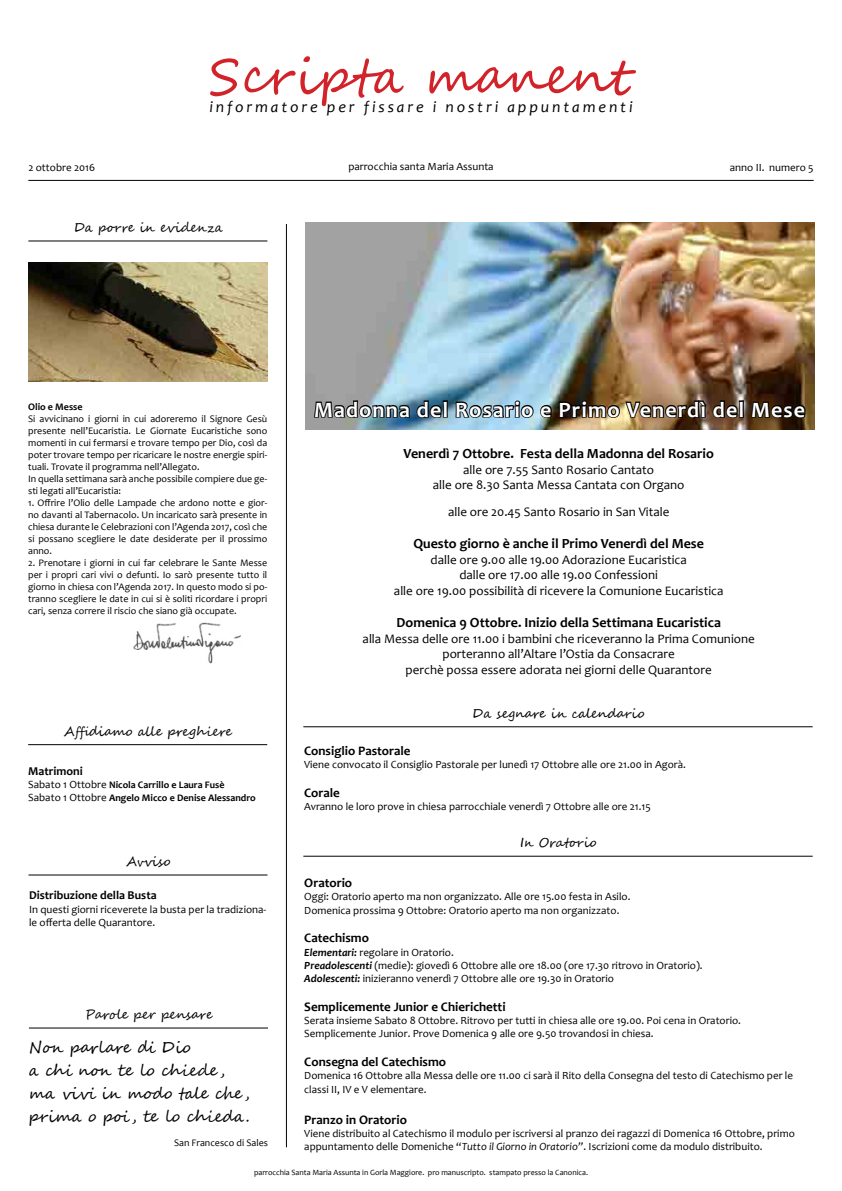
<style>
.page{position:relative;width:842px;height:1191px;background:#fff}
.page>*{position:absolute;margin:0;border:0;box-sizing:border-box;transform-origin:0 0}
.t1{font:50px "Segoe Script";letter-spacing:.01em;color:#d2232a}
.t2{font:700 22px "Candara";letter-spacing:.05em;color:#fff}
.t3{font:16px/23px "Segoe Script";color:#000}
.t4{font:italic 16px "Candara";letter-spacing:.18em;color:#000}
.t5{font:700 14px "Candara";color:#000}
.t6{font:13px/15.6px "Candara";color:#000;text-align:center}
.t7{font:700 13px "Candara";color:#000}
.t8{font:13px "Segoe Script";color:#000}
.t9{font:13px "Segoe Script";letter-spacing:-.02em;color:#000}
.t10{font:700 12px "Candara";color:#000}
.t11{font:11px/13.2px "Candara";color:#000}
.t12{font:10px/12px "Candara";color:#000;text-align:justify}
.t13{font:700 10px/13.2px "Candara";color:#000}
.t14{font:8px "Candara";color:#000}
.s1{font-weight:400;font-size:11px}
.s2{font-weight:700;font-style:italic}
.s3{font-style:italic}
</style>
<div class="page">
<hr style="left:286px;top:224px;width:1px;height:923px;background:#000">
<hr style="left:28px;top:180px;width:786px;height:1px;background:#000">
<hr style="left:28px;top:744px;width:239px;height:1px;background:#000">
<hr style="left:28px;top:241px;width:239px;height:1px;background:#000">
<hr style="left:29px;top:1027px;width:239px;height:1px;background:#000">
<img style="left:133px;top:622px;width:108px;height:42px">
<img style="left:28px;top:262px;width:239px;height:119px">
<hr style="left:28px;top:875px;width:240px;height:1px;background:#000">
<hr style="left:303px;top:856px;width:510px;height:1px;background:#000">
<hr style="left:303px;top:726px;width:510px;height:1px;background:#000">
<img style="left:305px;top:222px;width:509px;height:207px">
<img style="left:313px;top:399px;width:494px;height:20px">
<h1 class="t1" style="left:209px;top:36px;width:421px">Scripta manent</h1>
<h3 class="t4" style="left:209px;top:97px;width:425px">informatore per fissare i nostri appuntamenti</h3>
<p class="t11" style="left:348px;top:160px;width:147px">parrocchia santa Maria Assunta</p>
<p class="t11" style="left:28px;top:161px;width:68px">2 ottobre 2016</p>
<p class="t11" style="left:730px;top:160px;width:85px">anno II. numero 5</p>
<p class="t8" style="left:74px;top:217px;width:151px">Da porre in evidenza</p>
<p class="t13" style="left:28px;top:400px;width:56px">Olio e Messe</p>
<p class="t12" style="left:28px;top:412px;width:241px;text-align:left">Si avvicinano i giorni in cui adoreremo il Signore Gesù presente nell’Eucaristia. Le Giornate Eucaristiche sono momenti in cui fermarsi e trovare tempo per Dio, così da poter trovare tempo per ricaricare le nostre energie spiri&shy;tuali. Trovate il programma nell’Allegato.<br>In quella settimana sarà anche possibile compiere due ge&shy;sti legati all’Eucaristia:</p>
<p class="t12" style="left:28px;top:496px;width:241px">1. Offrire l’Olio delle Lampade che ardono notte e gior&shy;no davanti al Tabernacolo. Un incaricato sarà presente in chiesa durante le Celebrazioni con l’Agenda 2017, così che si possano scegliere le date desiderate per il prossimo anno.</p>
<p class="t12" style="left:28px;top:556px;width:241px">2. Prenotare i giorni in cui far celebrare le Sante Messe per i propri cari vivi o defunti. Io sarò presente tutto il giorno in chiesa con l’Agenda 2017. In questo modo si po&shy;tranno scegliere le date in cui si è soliti ricordare i propri cari, senza correre il riscio che siano già occupate.</p>
<p class="t8" style="left:64px;top:721px;width:170px">Affidiamo alle preghiere</p>
<p class="t10" style="left:28px;top:763px;width:56px">Matrimoni</p>
<p class="t13" style="left:28px;top:778px;width:229px"><span class="s1">Sabato 1 Ottobre</span> Nicola Carrillo e Laura Fusè<br><span class="s1">Sabato 1 Ottobre</span> Angelo Micco e Denise Alessandro</p>
<p class="t8" style="left:126px;top:851px;width:46px">Avviso</p>
<p class="t10" style="left:29px;top:888px;width:129px">Distribuzione della Busta</p>
<p class="t11" style="left:29px;top:902px;width:239px">In questi giorni riceverete la busta per la tradiziona&shy;le offerta delle Quarantore.</p>
<p class="t9" style="left:85px;top:1004px;width:129px">Parole per pensare</p>
<h3 class="t3" style="left:29px;top:1035px;width:222px">Non parlare di Dio<br>a chi non te lo chiede, ma vivi in modo tale che , prima o poi, te lo chieda.</h3>
<p class="t12" style="left:174px;top:1136px;width:95px">San Francesco di Sales</p>
<h2 class="t2" style="left:314px;top:395px;width:493px">Madonna del Rosario e Primo Venerdì del Mese</h2>
<p class="t5" style="left:403px;top:444px;width:312px">Venerdì 7 Ottobre. Festa della Madonna del Rosario</p>
<p class="t6" style="left:433px;top:461px;width:253px">alle ore 7.55 Sant0 Rosario Cantato<br>alle ore 8.30 Santa Messa Cantata con Organo</p>
<p class="t6" style="left:448px;top:503px;width:223px">alle ore 20.45 Santo Rosario in San Vitale</p>
<p class="t5" style="left:413px;top:534px;width:292px">Questo giorno è anche il Primo Venerdì del Mese</p>
<p class="t6" style="left:394px;top:551px;width:331px">dalle ore 9.00 alle 19.00 Adorazione Eucaristica<br>dalle ore 17.00 alle 19.00 Confessioni<br>alle ore 19.00 possibilità di ricevere la Comunione Eucaristica</p>
<p class="t5" style="left:396px;top:614px;width:326px">Domenica 9 Ottobre. Inizio della Settimana Eucaristica</p>
<p class="t6" style="left:363px;top:630px;width:394px">alla Messa delle ore 11.00 i bambini che riceveranno la Prima Comunione porteranno all’Altare l’Ostia da Consacrare<br>perchè possa essere adorata nei giorni delle Quarantore</p>
<p class="t8" style="left:472px;top:703px;width:174px">Da segnare in calendario</p>
<p class="t7" style="left:304px;top:742px;width:108px">Consiglio Pastorale</p>
<p class="t11" style="left:304px;top:757px;width:383px">Viene convocato il Consiglio Pastorale per lunedì 17 Ottobre alle ore 21.00 in Agorà.</p>
<p class="t7" style="left:304px;top:784px;width:37px">Corale</p>
<p class="t11" style="left:304px;top:799px;width:348px">Avranno le loro prove in chiesa parrocchiale venerdì 7 Ottobre alle ore 21.15</p>
<p class="t8" style="left:520px;top:831px;width:78px">In Oratorio</p>
<p class="t7" style="left:304px;top:875px;width:49px">Oratorio</p>
<p class="t11" style="left:304px;top:890px;width:328px">Oggi: Oratorio aperto ma non organizzato. Alle 0re 15.00 festa in Asilo.<br>Domenica prossima 9 Ottobre: Oratorio aperto ma non organizzato.</p>
<p class="t7" style="left:304px;top:930px;width:66px">Catechismo</p>
<p class="t11" style="left:304px;top:945px;width:400px"><span class="s2">Elementari:</span> regolare in Oratorio.<br><span class="s2">Preadolescenti</span> (medie): giovedì 6 Ottobre alle ore 18.00 (ore 17.30 ritrovo in Oratorio).<br><span class="s2">Adolescenti:</span> inizieranno venerdì 7 Ottobre alle ore 19.30 in Oratorio</p>
<p class="t7" style="left:304px;top:998px;width:203px">Semplicemente Junior e Chierichetti</p>
<p class="t11" style="left:304px;top:1013px;width:438px">Serata insieme Sabato 8 Ottobre. Ritrovo per tutti in chiesa alle ore 19.00. Poi cena in Oratorio.<br>Semplicemente Junior. Prove Domenica 9 alle ore 9.50 trovandosi in chiesa.</p>
<p class="t7" style="left:304px;top:1053px;width:143px">Consegna del Catechismo</p>
<p class="t11" style="left:304px;top:1069px;width:490px">Domenica 16 Ottobre alla Messa delle ore 11.00 ci sarà il Rito della Consegna del testo di Catechismo per le classi II, IV e V elementare.</p>
<p class="t7" style="left:304px;top:1111px;width:104px">Pranzo in Oratorio</p>
<p class="t11" style="left:304px;top:1126px;width:492px">Viene distribuito al Catechismo il modulo per iscriversi al pranzo dei ragazzi di Domenica 16 Ottobre, primo appuntamento delle Domeniche “<span class="s3">Tutto il Giorno in Oratorio”</span>. Iscrizioni come da modulo distribuito.</p>
<p class="t14" style="left:254px;top:1167px;width:335px">parrocchia Santa Maria Assunta in Gorla Maggiore. pro manuscripto. stampato presso la Canonica.</p>
</div>
